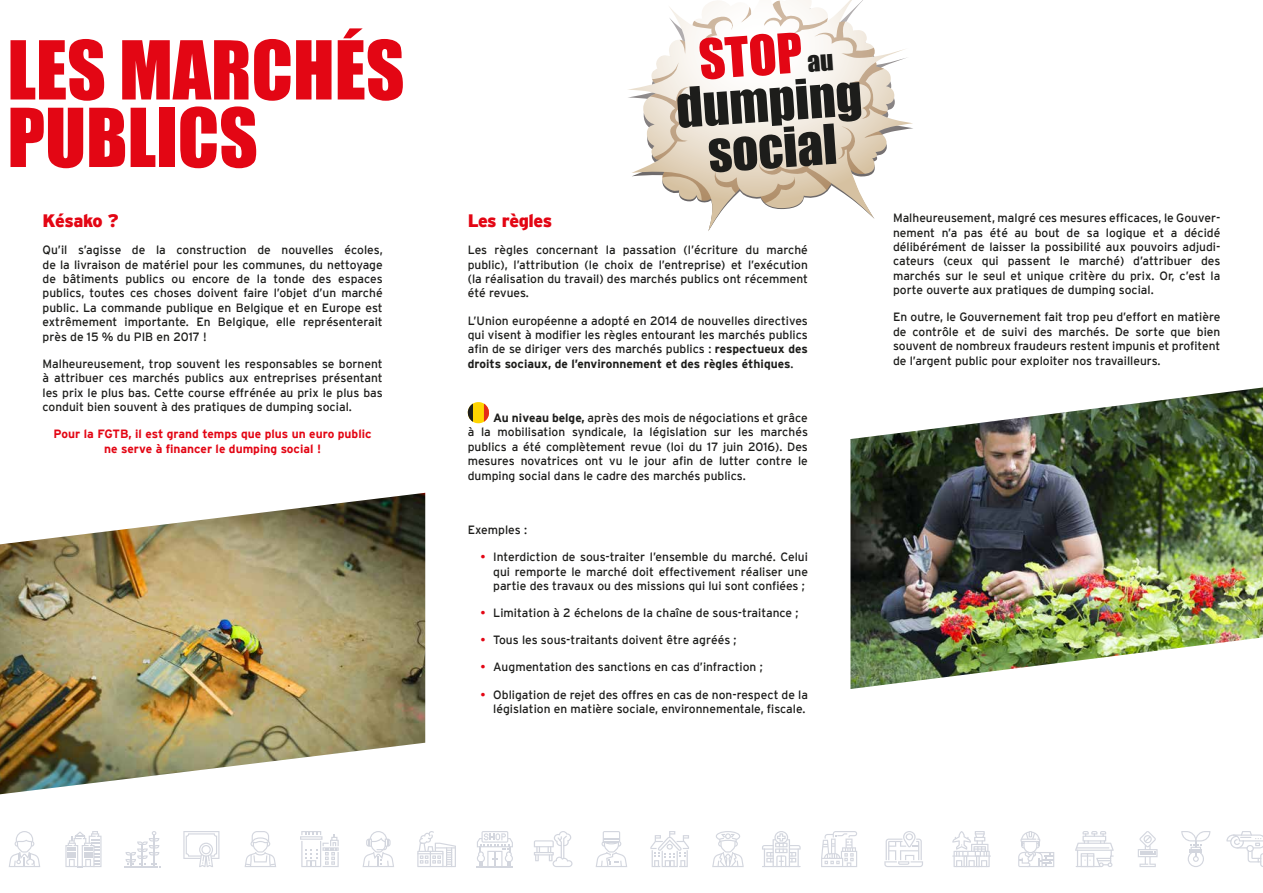
<style>
.page{position:relative;width:1263px;height:893px;background:#fff}
.page>*{position:absolute;margin:0;border:0;box-sizing:border-box;transform-origin:0 0}
.t1{font:75px/67.5px "Impact";color:#e30614}
.t2{font:51px/46.8px "Impact";color:#1d1d1b;text-align:center}
.t3{font:900 18px "Interstate";letter-spacing:-.025em;color:#e30614}
.t4{font:12px/14.4px "Interstate";color:#1d1d1b;text-align:justify}
.t5{font:700 12px/14.4px "Interstate";color:#e30614;text-align:center}
.s1{color:#e30614}
.s2{font-size:25.5px}
.s3{font-weight:700}
</style>
<div class="page">
<svg style="left:884px;top:831px;width:39px;height:36px"></svg>
<hr style="left:300px;top:836px;width:22px;height:4px;background:#dadce3">
<svg style="left:301px;top:831px;width:38px;height:36px"></svg>
<svg style="left:650px;top:831px;width:39px;height:36px"></svg>
<hr style="left:952px;top:855px;width:39px;height:2px;background:#9299ae">
<svg style="left:952px;top:831px;width:38px;height:36px"></svg>
<svg style="left:1226px;top:831px;width:37px;height:36px"></svg>
<svg style="left:417px;top:831px;width:39px;height:36px"></svg>
<svg style="left:762px;top:831px;width:39px;height:35px"></svg>
<hr style="left:762px;top:866px;width:39px;height:1px;background:#9299ae">
<svg style="left:1075px;top:831px;width:39px;height:36px"></svg>
<svg style="left:534px;top:831px;width:38px;height:36px"></svg>
<svg style="left:1181px;top:831px;width:29px;height:36px"></svg>
<hr style="left:477px;top:866px;width:36px;height:1px;background:#9299ae">
<svg style="left:477px;top:831px;width:36px;height:35px"></svg>
<svg style="left:1018px;top:831px;width:36px;height:36px"></svg>
<svg style="left:65px;top:831px;width:37px;height:36px"></svg>
<svg style="left:362px;top:831px;width:32px;height:36px"></svg>
<svg style="left:9px;top:831px;width:31px;height:36px"></svg>
<svg style="left:712px;top:831px;width:32px;height:36px"></svg>
<svg style="left:245px;top:831px;width:31px;height:36px"></svg>
<svg style="left:596px;top:831px;width:31px;height:36px"></svg>
<svg style="left:821px;top:831px;width:36px;height:36px"></svg>
<svg style="left:1138px;top:831px;width:19px;height:36px"></svg>
<hr style="left:124px;top:866px;width:34px;height:1px;background:#9299ae">
<svg style="left:126px;top:831px;width:34px;height:36px"></svg>
<svg style="left:183px;top:831px;width:36px;height:36px"></svg>
<svg style="left:628px;top:1px;width:285px;height:230px"></svg>
<svg style="left:680px;top:40px;width:5px;height:14px"></svg>
<svg style="left:741px;top:7px;width:11px;height:16px"></svg>
<svg style="left:692px;top:14px;width:43px;height:32px"></svg>
<svg style="left:650px;top:62px;width:45px;height:99px"></svg>
<svg style="left:662px;top:172px;width:78px;height:29px"></svg>
<svg style="left:757px;top:154px;width:74px;height:49px"></svg>
<svg style="left:764px;top:0;width:123px;height:119px"></svg>
<svg style="left:837px;top:126px;width:46px;height:49px"></svg>
<svg style="left:467px;top:402px;width:22px;height:22px"></svg>
<img style="left:850px;top:387px;width:413px;height:302px">
<img style="left:0;top:493px;width:425px;height:301px">
<h1 class="t1" style="left:7px;top:34px;width:399px">LES MARCHÉS<br>PUBLICS</h1>
<h2 class="t2" style="left:671px;top:37px;width:188px;rotate:-4deg"><span class="s1">STOP</span> <span class="s2">au </span>dumping social</h2>
<h3 class="t3" style="left:43px;top:210px;width:78px">Késako ?</h3>
<p class="t4" style="left:43px;top:243px;width:342px">Qu’il s’agisse de la construction de nouvelles écoles, de la livraison de matériel pour les communes, du nettoyage de bâtiments publics ou encore de la tonde des espaces publics, toutes ces choses doivent faire l’objet d’un marché public. La commande publique en Belgique et en Europe est extrêmement importante. En Belgique, elle représenterait près de 15 % du PIB en 2017 !</p>
<p class="t4" style="left:43px;top:356px;width:342px">Malheureusement, trop souvent les responsables se bornent à attribuer ces marchés publics aux entreprises présentant les prix le plus bas. Cette course effrénée au prix le plus bas conduit bien souvent à des pratiques de dumping social.</p>
<p class="t5" style="left:54px;top:427px;width:319px">Pour la FGTB, il est grand temps que plus un euro public ne serve à financer le dumping social !</p>
<h3 class="t3" style="left:468px;top:210px;width:86px">Les règles</h3>
<p class="t4" style="left:468px;top:243px;width:342px">Les règles concernant la passation (l’écriture du marché public), l’attribution (le choix de l’entreprise) et l’exécution (la réalisation du travail) des marchés publics ont récemment été revues.</p>
<p class="t4" style="left:468px;top:313px;width:342px">L’Union européenne a adopté en 2014 de nouvelles directives qui visent à modifier les règles entourant les marchés publics afin de se diriger vers des marchés publics : <span class="s3">respectueux des droits sociaux, de l’environnement et des règles éthiques</span>.</p>
<p class="t4" style="left:468px;top:411px;width:342px;text-indent:26px"><span class="s3">Au niveau belge,</span> après des mois de négociations et grâce à la mobilisation syndicale, la législation sur les marchés publics a été complètement revue (loi du 17 juin 2016). Des mesures novatrices ont vu le jour afin de lutter contre le dumping social dans le cadre des marchés publics.</p>
<p class="t4" style="left:468px;top:522px;width:61px">Exemples :</p>
<p class="t4" style="left:493px;top:550px;width:316px;text-indent:-13px"><span class="s1">•</span> Interdiction de sous-traiter l’ensemble du marché. Celui qui remporte le marché doit effectivement réaliser une partie des travaux ou des missions qui lui sont confiées ;</p>
<p class="t4" style="left:480px;top:606px;width:319px"><span class="s1">•</span> Limitation à 2 échelons de la chaîne de sous-traitance ;</p>
<p class="t4" style="left:480px;top:633px;width:258px"><span class="s1">•</span> Tous les sous-traitants doivent être agréés ;</p>
<p class="t4" style="left:480px;top:660px;width:284px"><span class="s1">•</span> Augmentation des sanctions en cas d’infraction ;</p>
<p class="t4" style="left:480px;top:687px;width:329px;text-align:right"><span class="s1">•</span> Obligation de rejet des offres en cas de non-respect de la législation en matière sociale, environnementale, fiscale.</p>
<p class="t4" style="left:893px;top:211px;width:329px">Malheureusement, malgré ces mesures efficaces, le Gouver&shy;nement n’a pas été au bout de sa logique et a décidé délibérément de laisser la possibilité aux pouvoirs adjudi&shy;cateurs (ceux qui passent le marché) d’attribuer des marchés sur le seul et unique critère du prix. Or, c’est la porte ouverte aux pratiques de dumping social.</p>
<p class="t4" style="left:893px;top:310px;width:329px">En outre, le Gouvernement fait trop peu d’effort en matière de contrôle et de suivi des marchés. De sorte que bien souvent de nombreux fraudeurs restent impunis et profitent de l’argent public pour exploiter nos travailleurs.</p>
</div>
